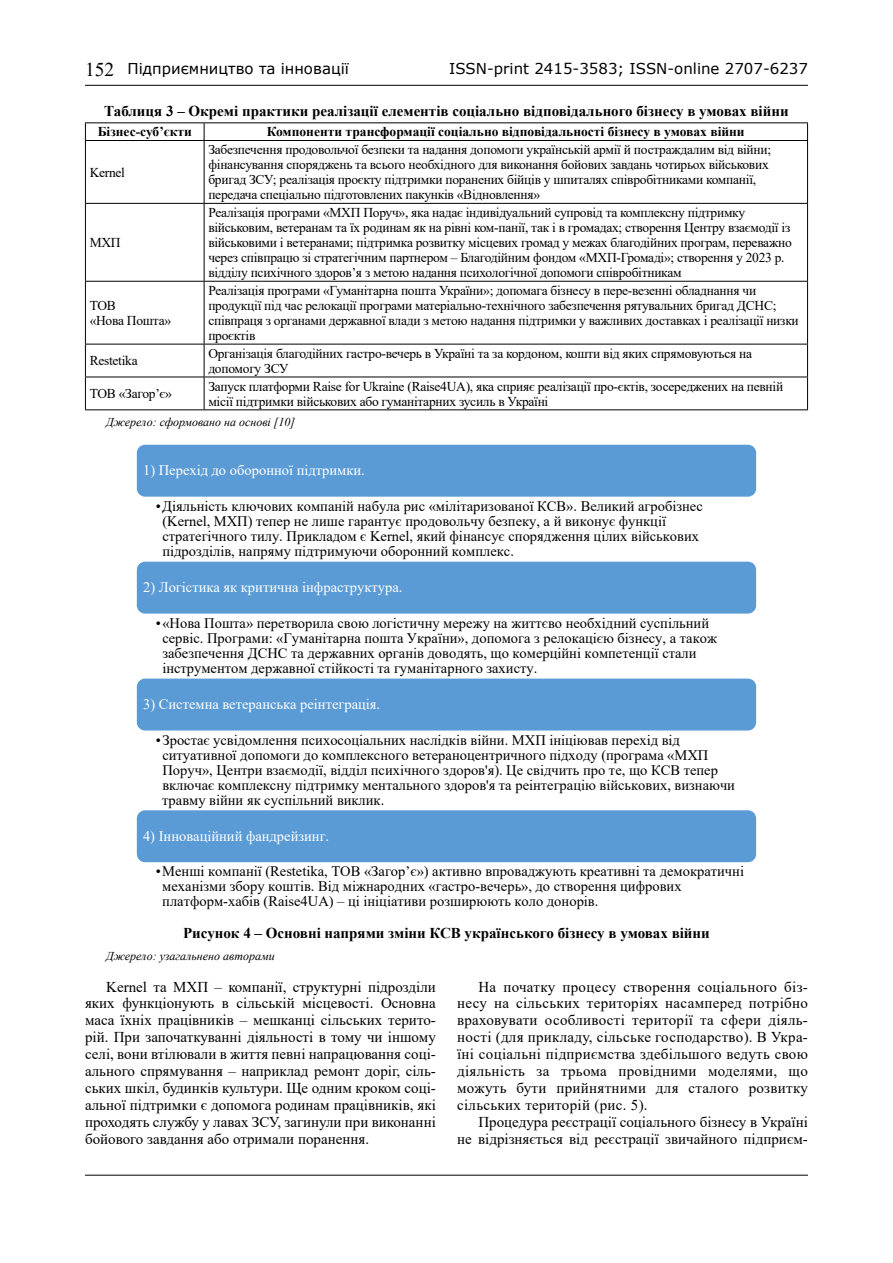
<style>
.page{position:relative;width:893px;height:1263px;background:#fff}
.page>*{position:absolute;margin:0;border:0;box-sizing:border-box;transform-origin:0 0}
.t1{font:15px/17px "Times New Roman";color:#000;text-align:justify}
.t2{font:700 15px "Times New Roman";color:#000}
.t3{font:15px "Verdana";color:#000}
.t4{font:14.55px/15px "Times New Roman";color:#000}
.t5{font:14.55px "Times New Roman";color:#fff}
.t6{font:13.5px/15px "Times New Roman";letter-spacing:-.02em;color:#000}
.t7{font:700 13.5px "Times New Roman";color:#000}
.t8{font:italic 12px "Times New Roman";color:#000}
.s1{font-family:"Times New Roman";font-size:19.5px}
</style>
<div class="page">
<hr style="left:85px;top:85px;width:723px;height:1px;background:#000">
<hr style="left:85px;top:1175px;width:723px;height:1px;background:#000">
<hr style="left:85px;top:122px;width:119px;height:1px;background:#000">
<svg style="left:85px;top:123px;width:1px;height:17px"></svg>
<hr style="left:204px;top:122px;width:604px;height:1px;background:#000">
<svg style="left:204px;top:123px;width:1px;height:17px"></svg>
<svg style="left:807px;top:123px;width:1px;height:17px"></svg>
<hr style="left:85px;top:140px;width:119px;height:1px;background:#000">
<hr style="left:85px;top:141px;width:1px;height:62px;background:#000">
<hr style="left:204px;top:140px;width:604px;height:1px;background:#000">
<hr style="left:204px;top:141px;width:1px;height:62px;background:#000">
<hr style="left:807px;top:141px;width:1px;height:62px;background:#000">
<hr style="left:85px;top:203px;width:119px;height:1px;background:#000">
<hr style="left:85px;top:204px;width:1px;height:77px;background:#000">
<hr style="left:204px;top:203px;width:604px;height:1px;background:#000">
<hr style="left:204px;top:204px;width:1px;height:77px;background:#000">
<hr style="left:807px;top:204px;width:1px;height:77px;background:#000">
<hr style="left:85px;top:281px;width:119px;height:1px;background:#000">
<hr style="left:85px;top:282px;width:1px;height:62px;background:#000">
<hr style="left:204px;top:281px;width:604px;height:1px;background:#000">
<hr style="left:204px;top:282px;width:1px;height:62px;background:#000">
<hr style="left:807px;top:282px;width:1px;height:62px;background:#000">
<hr style="left:85px;top:344px;width:119px;height:1px;background:#000">
<hr style="left:85px;top:344px;width:1px;height:33px;background:#000">
<hr style="left:204px;top:344px;width:604px;height:1px;background:#000">
<hr style="left:204px;top:344px;width:1px;height:33px;background:#000">
<hr style="left:807px;top:344px;width:1px;height:33px;background:#000">
<hr style="left:85px;top:377px;width:119px;height:1px;background:#000">
<hr style="left:85px;top:377px;width:1px;height:32px;background:#000">
<hr style="left:204px;top:377px;width:604px;height:1px;background:#000">
<hr style="left:204px;top:377px;width:1px;height:32px;background:#000">
<hr style="left:807px;top:377px;width:1px;height:32px;background:#000">
<hr style="left:85px;top:409px;width:119px;height:1px;background:#000">
<hr style="left:204px;top:409px;width:604px;height:1px;background:#000">
<div style="left:136px;top:444px;width:621px;height:53px;background:#5b9bd5;border-radius:9px"></div>
<div style="left:135px;top:443px;width:623px;height:55px;border:2px solid #fff;border-radius:9px"></div>
<div style="left:136px;top:561px;width:621px;height:53px;background:#5b9bd5;border-radius:9px"></div>
<div style="left:135px;top:560px;width:623px;height:55px;border:2px solid #fff;border-radius:9px"></div>
<div style="left:136px;top:678px;width:621px;height:53px;background:#5b9bd5;border-radius:9px"></div>
<div style="left:135px;top:677px;width:623px;height:55px;border:2px solid #fff;border-radius:9px"></div>
<div style="left:136px;top:809px;width:621px;height:54px;background:#5b9bd5;border-radius:9px"></div>
<div style="left:135px;top:809px;width:623px;height:55px;border:2px solid #fff;border-radius:9px"></div>
<p class="t3" style="left:85px;top:58px;width:265px"><span class="s1">152</span> Підприємництво та інновації</p>
<p class="t3" style="left:449px;top:58px;width:360px">ISSN-print 2415-3583; ISSN-online 2707-6237</p>
<p class="t2" style="left:104px;top:101px;width:686px">Таблиця 3 – Окремі практики реалізації елементів соціально відповідального бізнесу в умовах війни</p>
<p class="t7" style="left:98px;top:122px;width:96px">Бізнес-суб’єкти</p>
<p class="t7" style="left:267px;top:122px;width:479px">Компоненти трансформації соціально відповідальності бізнесу в умовах війни</p>
<p class="t6" style="left:90px;top:164px;width:37px">Kernel</p>
<p class="t6" style="left:208px;top:142px;width:564px">Забезпечення продовольчої безпеки та надання допомоги українській армії й постраждалим від війни; фінансування споряджень та всього необхідного для виконання бойових завдань чотирьох військових бригад ЗСУ; реалізація проєкту підтримки поранених бійців у шпиталях співробітниками компанії, передача спеціально підготовлених пакунків «Відновлення»</p>
<p class="t6" style="left:90px;top:235px;width:32px">МХП</p>
<p class="t6" style="left:90px;top:297px;width:83px">ТОВ<br>«Нова Пошта»</p>
<p class="t6" style="left:208px;top:205px;width:585px">Реалізація програми «МХП Поруч», яка надає індивідуальний супровід та комплексну підтримку військовим, ветеранам та їх родинам як на рівні ком-панії, так і в громадах; cтворення Центру взаємодії із військовими і ветеранами; підтримка розвитку місцевих громад у межах благодійних програм, переважно через співпрацю зі стратегічним партнером – Благодійним фондом «МХП-Громаді»; cтворення у 2023 р. відділу психічного здоров’я з метою надання психологічної допомоги співробітникам</p>
<p class="t6" style="left:208px;top:282px;width:592px">Реалізація програми «Гуманітарна пошта України»; допомага бізнесу в пере-везенні обладнання чи продукції під час релокації програми матеріально-технічного забезпечення рятувальних бригад ДСНС; співпраця з органами державної влади з метою надання підтримки у важливих доставках і реалізації низки проєктів</p>
<p class="t6" style="left:90px;top:353px;width:50px">Restetika</p>
<p class="t6" style="left:208px;top:345px;width:545px">Організація благодійних гастро-вечерь в Україні та за кордоном, кошти від яких спрямовуються на допомогу ЗСУ</p>
<p class="t6" style="left:90px;top:386px;width:84px">ТОВ «Загор’є»</p>
<p class="t6" style="left:208px;top:378px;width:576px">Запуск платформи Raise for Ukraine (Raise4UA), яка сприяє реалізації про-єктів, зосереджених на певній місії підтримки військових або гуманітарних зусиль в Україні</p>
<p class="t8" style="left:106px;top:414px;width:191px">Джерело: сформовано на основі [10]</p>
<p class="t5" style="left:143px;top:460px;width:223px">1) Перехід до оборонної підтримки.</p>
<p class="t4" style="left:162px;top:498px;width:542px;text-indent:-7px">•Діяльність ключових компаній набула рис «мілітаризованої КСВ». Великий агробізнес (Kernel, МХП) тепер не лише гарантує продовольчу безпеку, а й виконує функції стратегічного тилу. Прикладом є Kernel, який фінансує спорядження цілих військових підрозділів, напряму підтримуючи оборонний комплекс.</p>
<p class="t5" style="left:143px;top:577px;width:261px">2) Логістика як критична інфраструктура.</p>
<p class="t4" style="left:162px;top:615px;width:556px;text-indent:-6px">•«Нова Пошта» перетворила свою логістичну мережу на життєво необхідний суспільний сервіс. Програми: «Гуманітарна пошта України», допомога з релокацією бізнесу, а також забезпечення ДСНС та державних органів доводять, що комерційні компетенції стали інструментом державної стійкості та гуманітарного захисту.</p>
<p class="t5" style="left:143px;top:694px;width:239px">3) Системна ветеранська реінтеграція.</p>
<p class="t4" style="left:162px;top:732px;width:574px;text-indent:-6px">•Зростає усвідомлення психосоціальних наслідків війни. МХП ініціював перехід від ситуативної допомоги до комплексного ветераноцентричного підходу (програма «МХП Поруч», Центри взаємодії, відділ психічного здоров'я). Це свідчить про те, що КСВ тепер включає комплексну підтримку ментального здоров'я та реінтеграцію військових, визнаючи травму війни як суспільний виклик.</p>
<p class="t5" style="left:143px;top:825px;width:188px">4) Інноваційний фандрейзинг.</p>
<p class="t4" style="left:162px;top:863px;width:583px;text-indent:-7px">•Менші компанії (Restetika, ТОВ «Загор’є») активно впроваджують креативні та демократичні механізми збору коштів. Від міжнародних «гастро-вечерь», до створення цифрових платформ-хабів (Raise4UA) – ці ініціативи розширюють коло донорів.</p>
<p class="t2" style="left:183px;top:922px;width:528px">Рисунок 4 – Основні напрями зміни КСВ українського бізнесу в умовах війни</p>
<p class="t8" style="left:106px;top:948px;width:170px">Джерело: узагальнено авторами</p>
<p class="t1" style="left:85px;top:977px;width:352px;text-indent:21px">Kernel та МХП – компанії, структурні підрозділи яких функціонують в сільській місцевості. Основна маса їхніх працівників – мешканці сільських терито&shy;рій. При започаткуванні діяльності в тому чи іншому селі, вони втілювали в життя певні напрацювання соці&shy;ального спрямування – наприклад ремонт доріг, сіль&shy;ських шкіл, будинків культури. Ще одним кроком соці&shy;альної підтримки є допомога родинам працівників, які проходять службу у лавах ЗСУ, загинули при виконанні бойового завдання або отримали поранення.</p>
<p class="t1" style="left:457px;top:977px;width:352px;text-indent:21px">На початку процесу створення соціального біз&shy;несу на сільських територіях насамперед потрібно враховувати особливості території та сфери діяль&shy;ності (для прикладу, сільське господарство). В Укра&shy;їні соціальні підприємства здебільшого ведуть свою діяльність за трьома провідними моделями, що можуть бути прийнятними для сталого розвитку сільських територій (рис. 5).</p>
<p class="t1" style="left:457px;top:1113px;width:352px;text-align:right">Процедура реєстрації соціального бізнесу в Україні<br>не відрізняється від реєстрації звичайного підприєм-</p>
</div>
